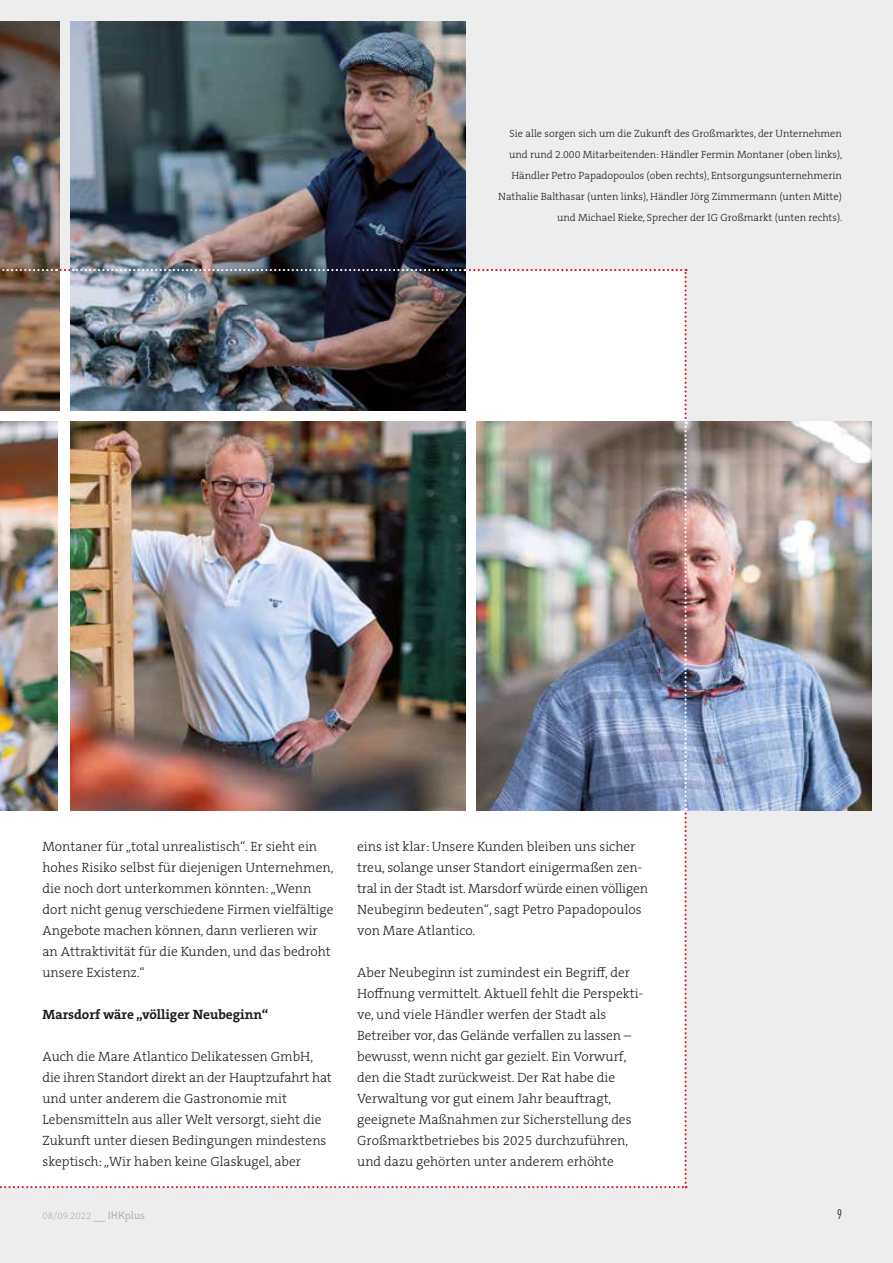
<style>
.page{position:relative;width:893px;height:1263px;background:#ededed}
.page>*{position:absolute;margin:0;border:0;box-sizing:border-box;transform-origin:0 0}
.t1{font:300 13.5px/21px "The Serif B W3";color:#1d1d1b}
.t2{font:700 13.5px "The Serif B W7";color:#1d1d1b}
.t3{font:condensed 13.5px "DINOT";color:#1d1d1b}
.t4{font:300 10.5px/21px "The Serif B W3";color:#1d1d1b;text-align:right}
.t5{font:300 9.75px "The Serif B W3";color:#b3b2b2}
.s1{font-family:"The Serif B W5 Plain";font-weight:400;font-size:10.5px}
.s2{font-family:"DINOT";font-weight:500;font-size:10.5px}
</style>
<div class="page">
<img style="left:0;top:21px;width:60px;height:248px">
<img style="left:687px;top:421px;width:185px;height:389px">
<img style="left:70px;top:21px;width:396px;height:248px">
<img style="left:0;top:269px;width:687px;height:919px">
<p class="t4" style="left:498px;top:123px;width:346px">Sie alle sorgen sich um die Zukunft des Großmarktes, der Unternehmen und rund 2.000 Mitarbeitenden: Händler Fermin Montaner (oben links), Händler Petro Papadopoulos (oben rechts), Entsorgungsunternehmerin Nathalie Balthasar (unten links), Händler Jörg Zimmermann (unten Mitte) und Michael Rieke, Sprecher der IG Großmarkt (unten rechts).</p>
<p class="t1" style="left:43px;top:836px;width:293px">Montaner für „total unrealistisch“. Er sieht ein hohes Risiko selbst für diejenigen Unternehmen, die noch dort unterkommen könnten: „Wenn dort nicht genug verschiedene Firmen vielfältige Angebote machen können, dann verlieren wir an Attraktivität für die Kunden, und das bedroht unsere Existenz.“</p>
<p class="t2" style="left:43px;top:1006px;width:228px">Marsdorf wäre „völliger Neubeginn“</p>
<p class="t1" style="left:43px;top:1046px;width:291px">Auch die Mare Atlantico Delikatessen GmbH, die ihren Standort direkt an der Hauptzufahrt hat und unter anderem die Gastronomie mit Lebensmitteln aus aller Welt versorgt, sieht die Zukunft unter diesen Bedingungen mindestens skeptisch: „Wir haben keine Glaskugel, aber</p>
<p class="t5" style="left:43px;top:1209px;width:104px">08/09.2022 <span class="s1">__</span> <span class="s2">IHK</span><span class="s1">plus</span></p>
<p class="t1" style="left:357px;top:836px;width:292px">eins ist klar: Unsere Kunden bleiben uns sicher treu, solange unser Standort einigermaßen zen&shy;tral in der Stadt ist. Marsdorf würde einen völligen Neubeginn bedeuten“, sagt Petro Papadopoulos von Mare Atlantico.</p>
<p class="t1" style="left:357px;top:962px;width:287px">Aber Neubeginn ist zumindest ein Begriff, der Hoffnung vermittelt. Aktuell fehlt die Perspekti&shy;ve, und viele Händler werfen der Stadt als Betreiber vor, das Gelände verfallen zu lassen – bewusst, wenn nicht gar gezielt. Ein Vorwurf, den die Stadt zurückweist. Der Rat habe die Verwaltung vor gut einem Jahr beauftragt, geeignete Maßnahmen zur Sicherstellung des Großmarktbetriebes bis 2025 durchzuführen, und dazu gehörten unter anderem erhöhte</p>
<p class="t3" style="left:837px;top:1204px;width:6px">9</p>
</div>
